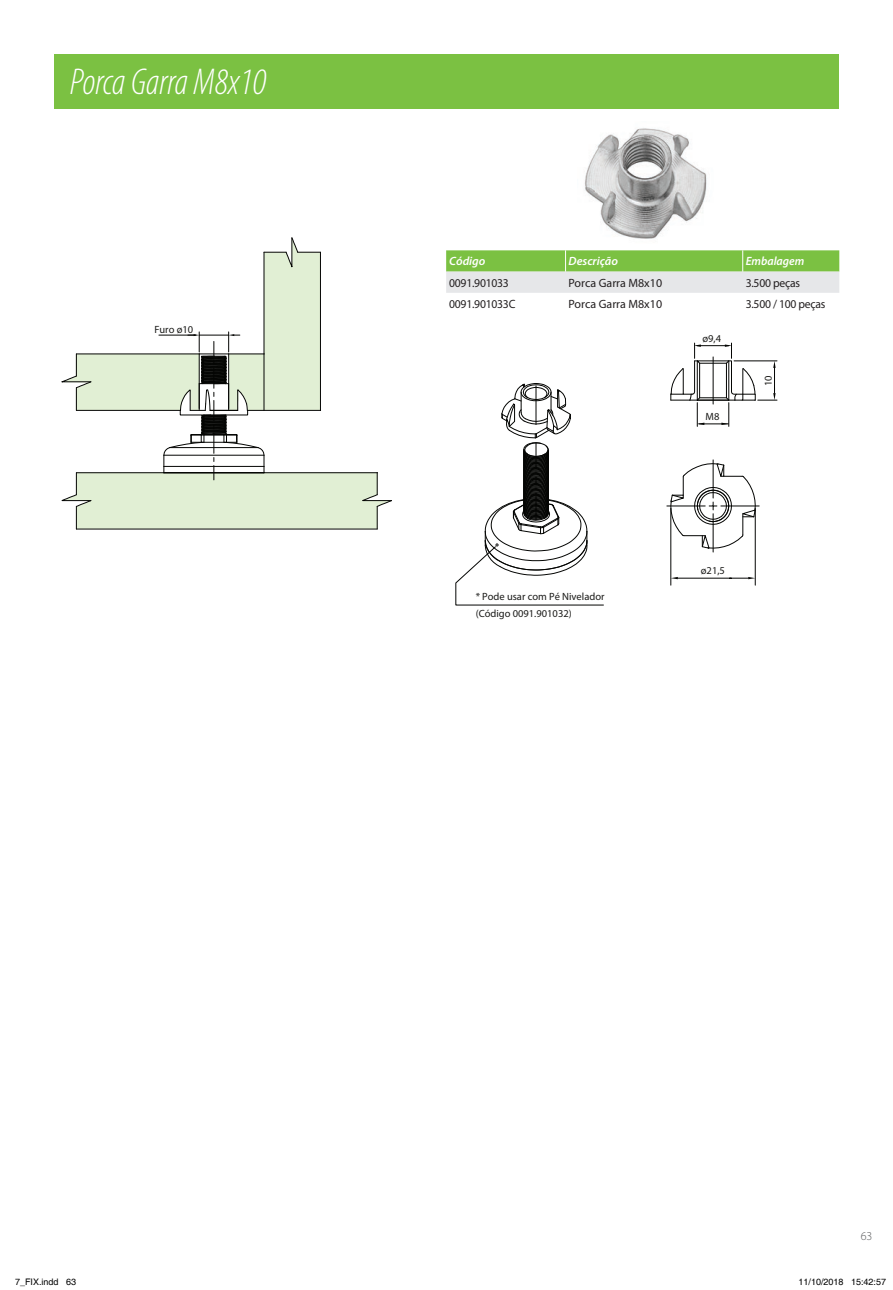
<style>
.page{position:relative;width:893px;height:1290px;background:#fff}
.page>*{position:absolute;margin:0;border:0;box-sizing:border-box;transform-origin:0 0}
.t1{font:italic 300 condensed 37.5px "Myriad Pro";color:#fff}
.t2{font:12px "Myriad Pro";letter-spacing:-.02em;color:#231f20}
.t3{font:12px "Myriad Pro";color:#231f20}
.t4{font:italic 600 12px "Myriad Pro";color:#fff}
.t5{font:300 12px "Myriad Pro";color:#57585a}
.t6{font:10.5px/16.5px "Myriad Pro";color:#1a1a18}
.t7{font:9px "Helvetica";color:#000}
</style>
<div class="page">
<div style="left:54px;top:54px;width:785px;height:55px;background:#7bc142"></div>
<svg style="left:446px;top:250px;width:393px;height:43px;background:#b2d498"></svg>
<img style="left:584px;top:128px;width:123px;height:111px">
<hr style="left:713px;top:460px;width:1px;height:38px;background:#040503">
<hr style="left:667px;top:506px;width:38px;height:1px;background:#040503">
<hr style="left:713px;top:514px;width:1px;height:38px;background:#040503">
<hr style="left:721px;top:506px;width:38px;height:1px;background:#040503">
<svg style="left:670px;top:463px;width:86px;height:86px"></svg>
<hr style="left:671px;top:508px;width:1px;height:77px;background:#040503">
<hr style="left:755px;top:508px;width:1px;height:77px;background:#040503">
<hr style="left:678px;top:578px;width:53px;height:1px;background:#040503">
<svg style="left:671px;top:577px;width:7px;height:2px"></svg>
<svg style="left:729px;top:577px;width:26px;height:2px"></svg>
<svg style="left:455px;top:383px;width:149px;height:222px"></svg>
<hr style="left:536px;top:386px;width:1px;height:38px;background:#040503">
<svg style="left:670px;top:343px;width:107px;height:83px"></svg>
<hr style="left:697px;top:345px;width:32px;height:1px;background:#040503">
<hr style="left:728px;top:361px;width:1px;height:39px;background:#040503">
<hr style="left:76px;top:529px;width:301px;height:1px;background:#040503">
<svg style="left:61px;top:237px;width:331px;height:292px"></svg>
<hr style="left:199px;top:335px;width:30px;height:1px;background:#040503">
<hr style="left:159px;top:335px;width:37px;height:1px;background:#040503">
<h1 class="t1" style="left:70px;top:62px;width:198px">Porca Garra M8x10</h1>
<p class="t6" style="left:154px;top:321px;width:40px">Furo ø10</p>
<p class="t4" style="left:449px;top:254px;width:38px">Código</p>
<p class="t4" style="left:569px;top:254px;width:51px">Descrição</p>
<p class="t4" style="left:746px;top:254px;width:60px">Embalagem</p>
<p class="t2" style="left:449px;top:275px;width:61px">0091.901033</p>
<p class="t3" style="left:568px;top:275px;width:95px">Porca Garra M8x10</p>
<p class="t2" style="left:746px;top:275px;width:56px">3.500 peças</p>
<p class="t2" style="left:449px;top:297px;width:68px">0091.901033C</p>
<p class="t3" style="left:568px;top:297px;width:95px">Porca Garra M8x10</p>
<p class="t2" style="left:746px;top:297px;width:81px">3.500 / 100 peças</p>
<p class="t6" style="left:476px;top:588px;width:130px">* Pode usar com Pé Nivelador (Código 0091.901032)</p>
<p class="t6" style="left:702px;top:330px;width:20px">ø9,4</p>
<p class="t6" style="left:706px;top:408px;width:15px">M8</p>
<p class="t6" style="left:760px;top:386px;width:12px;rotate:-90deg">10</p>
<p class="t6" style="left:701px;top:562px;width:26px">ø21,5</p>
<p class="t5" style="left:861px;top:1229px;width:13px">63</p>
<p class="t7" style="left:15px;top:1277px;width:63px">7_FIX.indd 63</p>
<p class="t7" style="left:798px;top:1277px;width:89px">11/10/2018 15:42:57</p>
</div>
